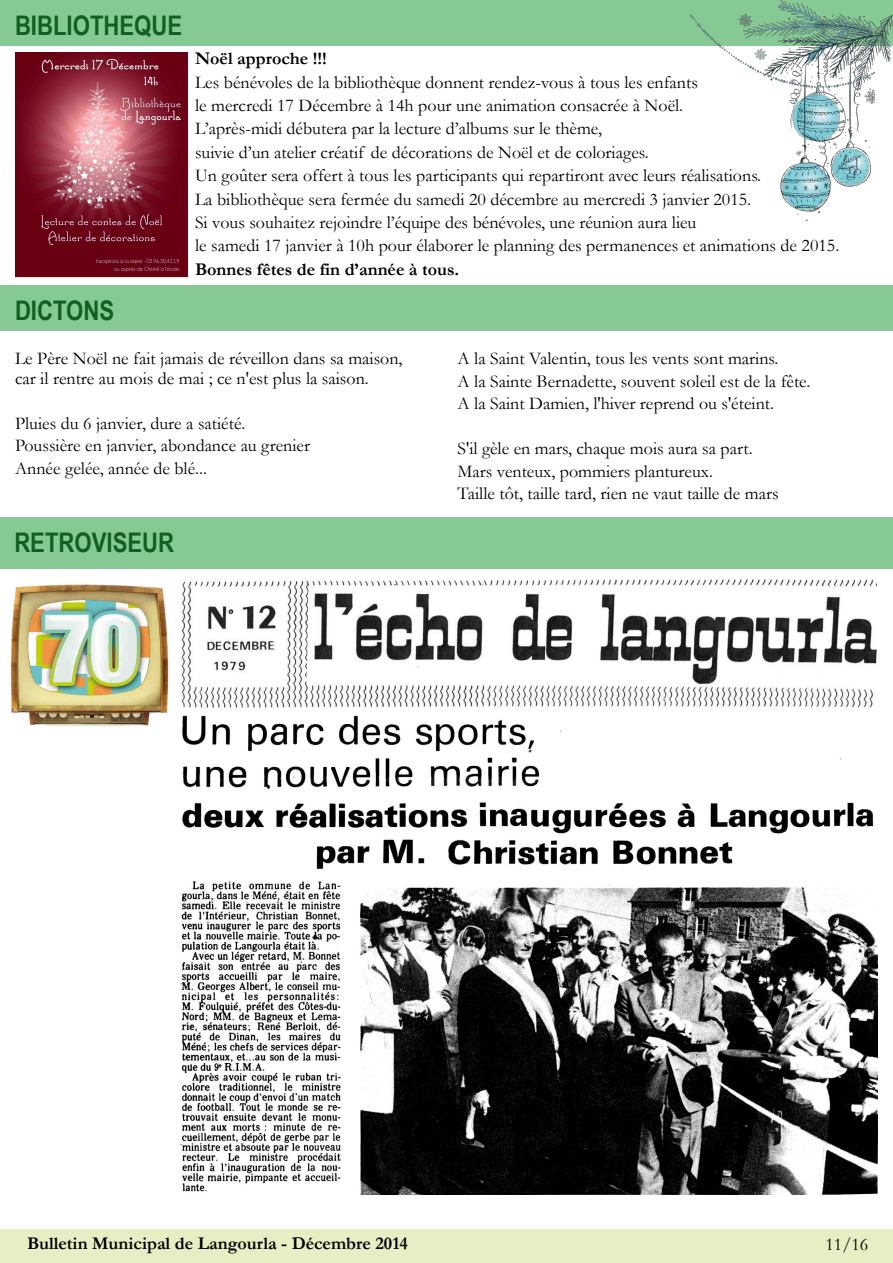
<style>
.page{position:relative;width:893px;height:1263px;background:#fff}
.page>*{position:absolute;margin:0;border:0;box-sizing:border-box;transform-origin:0 0}
.t1{font:700 27px "Arial Narrow";color:#135f23}
.t2{font:18px/23.4px "Garamond";color:#000}
.t3{font:700 18px "Garamond";color:#000}
</style>
<div class="page">
<img style="left:180px;top:579px;width:698px;height:615px">
<div style="left:0;top:518px;width:892px;height:51px;background:#86c995"></div>
<img style="left:10px;top:584px;width:159px;height:143px">
<div style="left:0;top:1229px;width:893px;height:34px;background:#e7eec3"></div>
<img style="left:15px;top:52px;width:174px;height:226px">
<div style="left:0;top:0;width:892px;height:45px;background:#86c995"></div>
<div style="left:0;top:285px;width:892px;height:45px;background:#86c995"></div>
<img style="left:690px;top:1px;width:202px;height:219px">
<h1 class="t1" style="left:15px;top:9px;width:169px">BIBLIOTHEQUE</h1>
<h1 class="t1" style="left:15px;top:294px;width:101px">DICTONS</h1>
<p class="t3" style="left:195px;top:49px;width:133px">Noël approche !!!</p>
<p class="t2" style="left:195px;top:71px;width:646px">Les bénévoles de la bibliothèque donnent rendez-vous à tous les enfants<br>le mercredi 17 Décembre à 14h pour une animation consacrée à Noël.<br>L’après-midi débutera par la lecture d’albums sur le thème,<br>suivie d’un atelier créatif de décorations de Noël et de coloriages.<br>Un goûter sera offert à tous les participants qui repartiront avec leurs réalisations.<br>La bibliothèque sera fermée du samedi 20 décembre au mercredi 3 janvier 2015.<br>Si vous souhaitez rejoindre l’équipe des bénévoles, une réunion aura lieu<br>le samedi 17 janvier à 10h pour élaborer le planning des permanences et animations de 2015.</p>
<p class="t3" style="left:195px;top:259px;width:266px">Bonnes fêtes de fin d’année à tous.</p>
<p class="t2" style="left:15px;top:349px;width:389px;line-height:19.5px">Le Père Noël ne fait jamais de réveillon dans sa maison, car il rentre au mois de mai ; ce n'est plus la saison.</p>
<p class="t2" style="left:15px;top:412px;width:297px;line-height:22.5px">Pluies du 6 janvier, dure a satiété.<br>Poussière en janvier, abondance au grenier<br>Année gelée, année de blé...</p>
<h1 class="t1" style="left:14px;top:527px;width:161px">RETROVISEUR</h1>
<p class="t2" style="left:458px;top:348px;width:354px;line-height:22.5px">A la Saint Valentin, tous les vents sont marins.<br>A la Sainte Bernadette, souvent soleil est de la fête.<br>A la Saint Damien, l'hiver reprend ou s'éteint.</p>
<p class="t2" style="left:458px;top:438px;width:323px;line-height:22.5px">S'il gèle en mars, chaque mois aura sa part.<br>Mars venteux, pommiers plantureux.<br>Taille tôt, taille tard, rien ne vaut taille de mars</p>
<p class="t3" style="left:27px;top:1234px;width:382px">Bulletin Municipal de Langourla - Décembre 2014</p>
<p class="t2" style="left:825px;top:1233px;width:44px">11/16</p>
</div>
